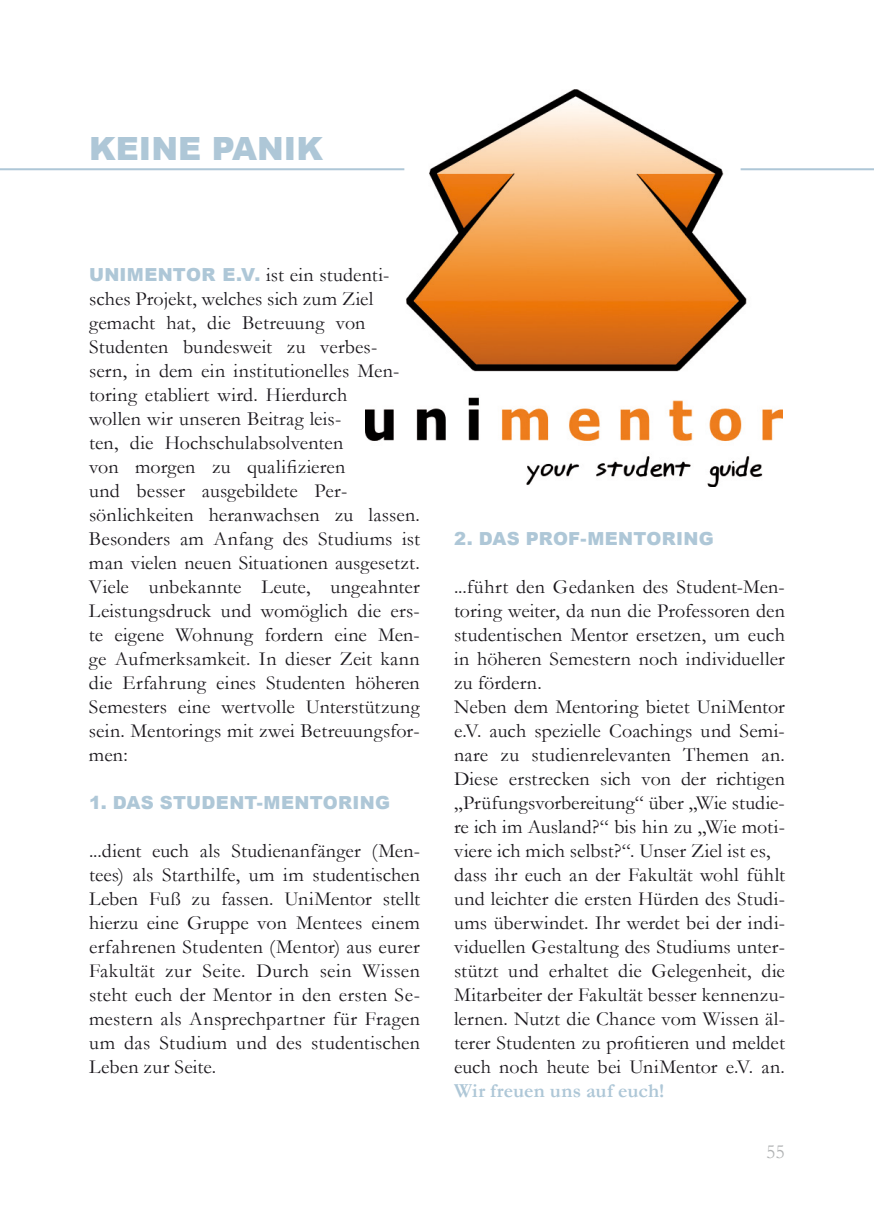
<style>
.page{position:relative;width:874px;height:1225px;background:#fff}
.page>*{position:absolute;margin:0;border:0;box-sizing:border-box;transform-origin:0 0}
.t1{font:900 32px "Arial";color:#aec7d7}
.t2{font:20px/24px "Garamond";letter-spacing:.01em;color:#1a171c}
.t3{font:700 20px "Garamond";letter-spacing:.005em;color:#aec7d7}
.t4{font:20px "Garamond";color:#b1b3b4}
.t5{font:900 18px "Arial";letter-spacing:.015em;color:#aec7d7}
.s1{font-family:"Arial";font-weight:900;font-size:18px;color:#aec7d7}
</style>
<div class="page">
<img style="left:365px;top:89px;width:417px;height:398px">
<hr style="left:0;top:168px;width:404px;height:2px;background:#aec7d7">
<hr style="left:740px;top:168px;width:133px;height:2px;background:#aec7d7">
<h1 class="t1" style="left:89px;top:126px;width:235px">KEINE PANIK</h1>
<p class="t2" style="left:89px;top:263px;width:332px"><span class="s1">UNIMENTOR E.V.</span> ist ein studenti&shy;sches Projekt, welches sich zum Ziel gemacht hat, die Betreuung von Studenten bundesweit zu verbes&shy;sern, in dem ein institutionelles Men&shy;toring etabliert wird. Hierdurch<br>wollen wir unseren Beitrag leis-<br>ten, die Hochschulabsolventen<br>von morgen zu qualifizieren<br>und besser ausgebildete Per&shy;sönlichkeiten heranwachsen zu lassen.<br>Besonders am Anfang des Studiums ist man vielen neuen Situationen ausgesetzt.<br>Viele unbekannte Leute, ungeahnter Leistungsdruck und womöglich die ers&shy;te eigene Wohnung fordern eine Men&shy;ge Aufmerksamkeit. In dieser Zeit kann die Erfahrung eines Studenten höheren Semesters eine wertvolle Unterstützung sein. Mentorings mit zwei Betreuungsfor&shy;men:</p>
<p class="t5" style="left:89px;top:790px;width:302px">1. DAS STUDENT-MENTORING</p>
<p class="t2" style="left:89px;top:839px;width:332px;text-align:justify">...dient euch als Studienanfänger (Men&shy;tees) als Starthilfe, um im studentischen Leben Fuß zu fassen. UniMentor stellt hierzu eine Gruppe von Mentees einem erfahrenen Studenten (Mentor) aus eurer Fakultät zur Seite. Durch sein Wissen steht euch der Mentor in den ersten Se&shy;mestern als Ansprechpartner für Fragen um das Studium und des studentischen Leben zur Seite.</p>
<p class="t5" style="left:454px;top:526px;width:261px">2. DAS PROF-MENTORING</p>
<p class="t2" style="left:454px;top:575px;width:332px">...führt den Gedanken des Student-Men&shy;toring weiter, da nun die Professoren den studentischen Mentor ersetzen, um euch in höheren Semestern noch individueller zu fördern.<br>Neben dem Mentoring bietet UniMentor e.V. auch spezielle Coachings und Semi&shy;nare zu studienrelevanten Themen an.<br>Diese erstrecken sich von der richtigen „Prüfungsvorbereitung“ über „Wie studie&shy;re ich im Ausland?“ bis hin zu „Wie moti&shy;viere ich mich selbst?“. Unser Ziel ist es, dass ihr euch an der Fakultät wohl fühlt und leichter die ersten Hürden des Studi&shy;ums überwindet. Ihr werdet bei der indi&shy;viduellen Gestaltung des Studiums unter&shy;stützt und erhaltet die Gelegenheit, die Mitarbeiter der Fakultät besser kennenzu&shy;lernen. Nutzt die Chance vom Wissen äl&shy;terer Studenten zu profitieren und meldet euch noch heute bei UniMentor e.V. an.</p>
<p class="t3" style="left:454px;top:1079px;width:212px">Wir freuen uns auf euch!</p>
<p class="t4" style="left:765px;top:1139px;width:20px">55</p>
</div>
